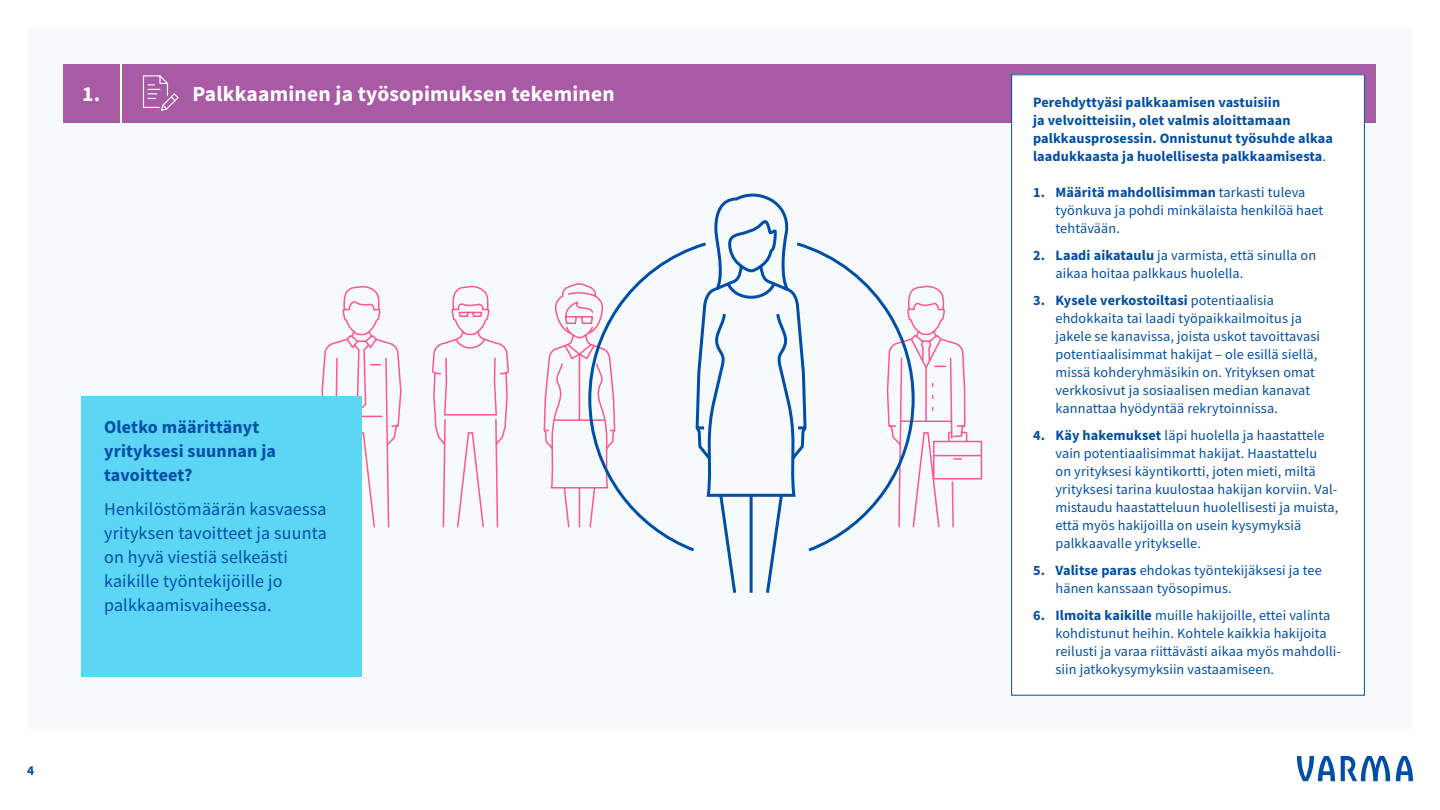
<style>
.page{position:relative;width:1440px;height:810px;background:#fff}
.page>*{position:absolute;margin:0;border:0;box-sizing:border-box;transform-origin:0 0}
.t1{font:700 21.6px "Source Sans Pro";letter-spacing:.01em;color:#fff}
.t2{font:18px/24px "Source Sans Pro";letter-spacing:.01em;color:#004ea7}
.t3{font:700 18px/24px "Source Sans Pro";letter-spacing:.01em;color:#004ea7}
.t4{font:14.25px/18px "Source Sans Pro";letter-spacing:.01em;color:#004ea7}
.t5{font:700 14.25px/18px "Source Sans Pro";letter-spacing:.01em;color:#004ea7}
.t6{font:700 13.5px "Source Sans Pro";color:#004ea7}
.s1{font-weight:400}
.s2{font-weight:700}
</style>
<div class="page">
<div style="left:27px;top:27px;width:1386px;height:702px;background:#f7fafc"></div>
<svg style="left:1341px;top:756px;width:49px;height:25px"></svg>
<svg style="left:1297px;top:756px;width:38px;height:25px"></svg>
<svg style="left:1396px;top:756px;width:17px;height:25px"></svg>
<svg style="left:543px;top:283px;width:44px;height:245px"></svg>
<svg style="left:916px;top:285px;width:67px;height:243px"></svg>
<div style="left:122px;top:64px;width:1253px;height:59px;background:#a95aa5"></div>
<div style="left:63px;top:64px;width:56px;height:58px;background:#a95aa5"></div>
<svg style="left:142px;top:75px;width:37px;height:36px"></svg>
<svg style="left:587px;top:246px;width:329px;height:306px"></svg>
<div style="left:1012px;top:75px;width:352px;height:620px;background:#fff"></div>
<svg style="left:694px;top:193px;width:114px;height:400px"></svg>
<svg style="left:431px;top:285px;width:78px;height:243px"></svg>
<svg style="left:321px;top:285px;width:81px;height:243px"></svg>
<div style="left:82px;top:397px;width:280px;height:280px;background:#5cd6f4"></div>
<h1 class="t1" style="left:82px;top:79px;width:20px">1.</h1>
<h1 class="t1" style="left:193px;top:79px;width:424px">Palkkaaminen ja työsopimuksen tekeminen</h1>
<p class="t6" style="left:27px;top:761px;width:9px">4</p>
<p class="t3" style="left:104px;top:414px;width:173px">Oletko määrittänyt yrityksesi suunnan ja tavoitteet?</p>
<p class="t2" style="left:104px;top:497px;width:224px">Henkilöstömäärän kasvaessa yrityksen tavoitteet ja suunta on hyvä viestiä selkeästi kaikille työntekijöille jo palkkaamisvaiheessa.</p>
<p class="t5" style="left:1033px;top:93px;width:302px">Perehdyttyäsi palkkaamisen vastuisiin<br>ja velvoitteisiin, olet valmis aloittamaan palkkausprosessin. Onnistunut työsuhde alkaa laadukkaasta ja huolellisesta palkkaamisesta<span class="s1">.</span></p>
<p class="t4" style="left:1056px;top:183px;width:269px;text-indent:-23px"><span class="s2">1. Määritä mahdollisimman</span> tarkasti tuleva työnkuva ja pohdi minkälaista henkilöä haet tehtävään.</p>
<p class="t4" style="left:1056px;top:246px;width:262px;text-indent:-23px"><span class="s2">2. Laadi aikataulu</span> ja varmista, että sinulla on aikaa hoitaa palkkaus huolella.</p>
<p class="t4" style="left:1056px;top:291px;width:266px;text-indent:-23px"><span class="s2">3. Kysele verkostoiltasi</span> potentiaalisia ehdokkaita tai laadi työpaikkailmoitus ja jakele se kanavissa, joista uskot tavoittavasi potentiaalisimmat hakijat – ole esillä siellä, missä kohderyhmäsikin on. Yrityksen omat verkkosivut ja sosiaalisen median kanavat kannattaa hyödyntää rekrytoinnissa.</p>
<p class="t4" style="left:1056px;top:426px;width:284px;text-indent:-23px"><span class="s2">4. Käy hakemukset</span> läpi huolella ja haastattele vain potentiaalisimmat hakijat. Haastattelu<br>on yrityksesi käyntikortti, joten mieti, miltä yrityksesi tarina kuulostaa hakijan korviin. Val&shy;mistaudu haastatteluun huolellisesti ja muista, että myös hakijoilla on usein kysymyksiä palkkaavalle yritykselle.</p>
<p class="t4" style="left:1056px;top:561px;width:268px;text-indent:-23px"><span class="s2">5. Valitse paras</span> ehdokas työntekijäksesi ja tee hänen kanssaan työsopimus.</p>
<p class="t4" style="left:1056px;top:606px;width:287px;text-indent:-23px"><span class="s2">6. Ilmoita kaikille</span> muille hakijoille, ettei valinta kohdistunut heihin. Kohtele kaikkia hakijoita reilusti ja varaa riittävästi aikaa myös mahdolli&shy;siin jatkokysymyksiin vastaamiseen.</p>
</div>
